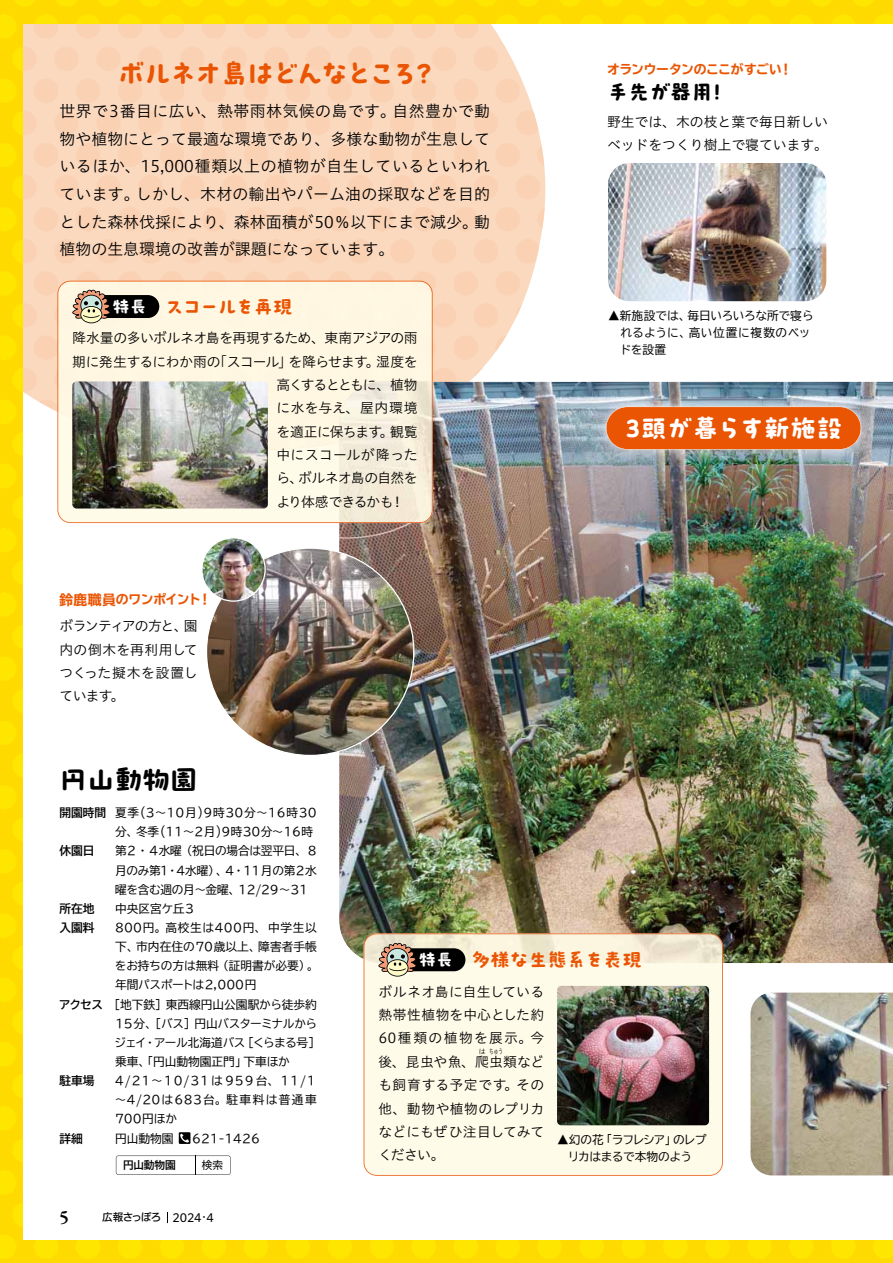
<style>
.page{position:relative;width:893px;height:1263px;background:#fff}
.page>*{position:absolute;margin:0;border:0;box-sizing:border-box;transform-origin:0 0}
.t1{font:27.6px "P Puhu March Min 2 DB 90 msp RKSJ H";letter-spacing:-.095em;color:#ea5504}
.t2{font:27.6px "P Puhu March Min 2 DB 90 msp RKSJ H";color:#000}
.t3{font:25.5px "P Puhu March Min 2 DB 90 msp RKSJ H";letter-spacing:-.015em;color:#fff}
.t4{font:21.3px "P Puhu March Min 2 DB 90 msp RKSJ H";letter-spacing:-.005em;color:#000}
.t5{font:19.2px "P Puhu March Min 2 DB 90 msp RKSJ H";color:#ea5504}
.t6{font:19.2px "P Puhu March Min 2 DB 90 msp RKSJ H";letter-spacing:-.065em;color:#ea5504}
.t7{font:600 19.2px "Garamond Premr Pro";color:#000}
.t8{font:16.95px "P Puhu March Min 2 DB 90 msp RKSJ H";color:#fff}
.t9{font:15.9px/27.6px "Hiragino UD Sans Std N W3 90 msp RKSJ H";color:#000;text-align:justify}
.t10{font:13.8px/23.4px "Hiragino UD Sans Std N W3 90 msp RKSJ H";letter-spacing:-.01em;color:#000;text-align:justify}
.t11{font:13.8px "Hiragino UD Sans Std N W3 90 msp RKSJ H";letter-spacing:-.035em;color:#000}
.t12{font:13.8px "Hiragino UD Sans Std N W3 90 msp RKSJ H";letter-spacing:-.09em;color:#000}
.t13{font:13.8px "Hiragino UD Sans Std N W3 90 msp RKSJ H";letter-spacing:-.05em;color:#000}
.t14{font:13.8px "Hiragino UD Sans Std N W3 90 msp RKSJ H";letter-spacing:.045em;color:#000}
.t15{font:13.8px "Hiragino UD Sans Std N W3 90 msp RKSJ H";letter-spacing:.03em;color:#000}
.t16{font:13.8px "Hiragino UD Sans Std N W3 90 msp RKSJ H";letter-spacing:-.065em;color:#000}
.t17{font:12.75px "TBUD Go Std Ex Bold 90 msp RKSJ H";letter-spacing:-.02em;color:#ea5504}
.t18{font:12.75px "TBUD Go Std Ex Bold 90 msp RKSJ H";letter-spacing:-.055em;color:#ea5504}
.t19{font:11.7px/19.2px "TBUD Go Std Regular 90 msp RKSJ H";color:#000;text-align:justify}
.t20{font:11.7px/19.2px "TBUD Go Std Regular 90 msp RKSJ H";letter-spacing:.08em;color:#000}
.t21{font:11.7px/19.2px "TBUD Go Std Regular 90 msp RKSJ H";letter-spacing:.03em;color:#000;text-align:right}
.t22{font:11.7px "TBUD Go Std Regular 90 msp RKSJ H";letter-spacing:-.04em;color:#000}
.t23{font:11.7px/17px "TBUD Go Std Regular 90 msp RKSJ H";letter-spacing:-.05em;color:#000}
.t24{font:11.7px "TBUD Go Std Regular 90 msp RKSJ H";letter-spacing:.055em;color:#000}
.t25{font:11.7px "TBUD Go Std Bold 90 msp RKSJ H";color:#000}
.t26{font:10.65px "Hiragino UD Sans F Std N W5 90 msp RKSJ H";letter-spacing:-.06em;color:#000}
.t27{font:10.65px "TBUD Go Std Bold 90 msp RKSJ H";letter-spacing:-.01em;color:#000}
.t28{font:10.65px "TBUD Go Std Regular 90 msp RKSJ H";color:#000}
.t29{font:6.9px "Hiragino UD Sans Std N W3 90 msp RKSJ H";color:#000;scale:.67 1}
.t30{font:6.9px "Hiragino UD Sans Std N W3 90 msp RKSJ H";color:#000}
.s1{font-size:13.8px}
.s2{font-family:"TBUD Go Std Bold 90 msp RKSJ H"}
.s3{font-family:"Clarimo UDPE";font-size:11.7px}
.s4{font-family:"Hiragino UD Sans F Std N W3 90 msp RKSJ H"}
</style>
<div class="page">
<img style="left:23px;top:23px;width:538px;height:389px">
<img style="left:0;top:23px;width:23px;height:1217px">
<img style="left:0;top:0;width:893px;height:23px">
<img style="left:0;top:1240px;width:893px;height:23px">
<svg style="left:179px;top:1132px;width:11px;height:12px"></svg>
<svg style="left:180px;top:1133px;width:9px;height:9px"></svg>
<img style="left:339px;top:382px;width:554px;height:581px">
<div style="left:57px;top:412px;width:282px;height:111px;background:#fffbe9"></div>
<div style="left:57px;top:281px;width:376px;height:131px;background:#fff7e2"></div>
<img style="left:339px;top:382px;width:94px;height:141px">
<div style="left:364px;top:963px;width:359px;height:213px;background:#fffbe9"></div>
<img style="left:364px;top:933px;width:359px;height:30px">
<img style="left:557px;top:986px;width:152px;height:139px;border-radius:4px">
<img style="left:608px;top:163px;width:218px;height:138px;border-radius:21px">
<img style="left:750px;top:992px;width:143px;height:183px">
<img style="left:72px;top:381px;width:196px;height:127px;border-radius:4px">
<img style="left:592px;top:393px;width:283px;height:70px">
<div style="left:606px;top:407px;width:255px;height:42px;background:#ea5504"></div>
<img style="left:202px;top:537px;width:212px;height:219px">
<svg style="left:116px;top:1155px;width:115px;height:20px"></svg>
<div style="left:400px;top:948px;width:65px;height:23px;background:#000;border-radius:11px"></div>
<svg style="left:377px;top:943px;width:41px;height:33px"></svg>
<div style="left:94px;top:295px;width:65px;height:23px;background:#000;border-radius:11px"></div>
<svg style="left:71px;top:290px;width:41px;height:33px"></svg>
<h1 class="t1" style="left:117px;top:63px;width:322px">ボルネオ島はどんなところ？</h1>
<h3 class="t9" style="left:60px;top:100px;width:432px">世界で3番目に広い、熱帯雨林気候の島です。自然豊かで動物や植物にとって最適な環境であり、多様な動物が生息しているほか、15,000種類以上の植物が自生しているといわれています。しかし、木材の輸出やパーム油の採取などを目的とした森林伐採により、森林面積が50％以下にまで減少。動植物の生息環境の改善が課題になっています。</h3>
<h3 class="t8" style="left:113px;top:300px;width:36px">特長</h3>
<h3 class="t6" style="left:165px;top:299px;width:128px">スコールを再現</h3>
<p class="t11" style="left:72px;top:333px;width:347px">降水量の多いボルネオ島を再現するため、東南アジアの雨</p>
<p class="t11" style="left:72px;top:356px;width:347px">期に発生するにわか雨の「スコール」を降らせます。湿度を</p>
<p class="t12" style="left:276px;top:379px;width:143px">高くするとともに、植物</p>
<p class="t14" style="left:276px;top:403px;width:143px">に水を与え、屋内環境</p>
<p class="t13" style="left:276px;top:426px;width:143px">を適正に保ちます。観覧</p>
<p class="t15" style="left:276px;top:450px;width:143px">中にスコールが降った</p>
<p class="t11" style="left:276px;top:473px;width:143px">ら、ボルネオ島の自然を</p>
<p class="t16" style="left:276px;top:496px;width:129px">より体感できるかも！</p>
<p class="t18" style="left:60px;top:594px;width:153px"><span class="s1">鈴鹿職員</span>のワンポイント！</p>
<p class="t10" style="left:60px;top:616px;width:140px">ボランティアの方と、園内の倒木を再利用してつくった擬木を設置しています。</p>
<h1 class="t2" style="left:60px;top:769px;width:140px">円山動物園</h1>
<p class="t17" style="left:607px;top:65px;width:187px">オランウータンのここがすごい！</p>
<h3 class="t4" style="left:607px;top:83px;width:122px">手先が器用！</h3>
<p class="t10" style="left:607px;top:112px;width:223px">野生では、木の枝と葉で毎日新しいベッドをつくり樹上で寝ています。</p>
<p class="t19" style="left:608px;top:309px;width:207px;line-height:17px;text-align:left">▲新施設では、毎日いろいろな所で寝ら　れるように、高い位置に複数のベッ　ドを設置</p>
<h2 class="t3" style="left:620px;top:419px;width:224px">３頭が暮らす新施設</h2>
<p class="t21" style="left:60px;top:805px;width:259px"><span class="s2">開園時間</span> 夏季(3～10月)9時30分～16時30分、冬季(11～2月)9時30分～16時</p>
<p class="t25" style="left:60px;top:847px;width:37px">休園日</p>
<p class="t19" style="left:115px;top:843px;width:203px">第2・4水曜（祝日の場合は翌平日、8月のみ第１・４水曜）、4・11月の第2水曜を含む週の月～金曜、12/29～31</p>
<p class="t25" style="left:60px;top:904px;width:37px">所在地</p>
<p class="t19" style="left:115px;top:900px;width:80px">中央区宮ケ丘3</p>
<p class="t25" style="left:60px;top:923px;width:37px">入園料</p>
<p class="t24" style="left:115px;top:923px;width:203px">800円。高校生は400円、中学生以</p>
<p class="t19" style="left:115px;top:939px;width:203px">下、市内在住の70歳以上、障害者手帳</p>
<p class="t19" style="left:115px;top:958px;width:205px">をお持ちの方は無料（証明書が必要）。</p>
<p class="t19" style="left:115px;top:977px;width:143px">年間パスポートは2,000円</p>
<p class="t19" style="left:59px;top:996px;width:259px"><span class="s2">アクセス</span> ［地下鉄］東西線円山公園駅から徒歩約</p>
<p class="t22" style="left:115px;top:1019px;width:204px">15分、［バス］円山バスターミナルから</p>
<p class="t22" style="left:114px;top:1038px;width:207px">ジェイ・アール北海道バス［くらまる号］</p>
<p class="t19" style="left:115px;top:1053px;width:176px">乗車、「円山動物園正門」下車ほか</p>
<p class="t25" style="left:60px;top:1076px;width:37px">駐車場</p>
<p class="t20" style="left:115px;top:1073px;width:215px">4/21～10/31は 959 台、11/1～4/20は683台。駐車料は普通車　<br>700円ほか</p>
<p class="t25" style="left:60px;top:1134px;width:25px">詳細</p>
<p class="t19" style="left:115px;top:1130px;width:60px">円山動物園</p>
<p class="t19" style="left:192px;top:1130px;width:69px">621-1426</p>
<p class="t27" style="left:123px;top:1161px;width:54px">円山動物園</p>
<p class="t28" style="left:202px;top:1161px;width:23px">検索</p>
<h3 class="t7" style="left:60px;top:1205px;width:11px">5</h3>
<p class="t26" style="left:102px;top:1213px;width:113px">広報さっぽろ <span class="s3">2024</span><span class="s4">・</span><span class="s3">4</span></p>
<h3 class="t8" style="left:419px;top:953px;width:36px">特長</h3>
<h3 class="t5" style="left:471px;top:953px;width:172px">多様な生態系を表現</h3>
<p class="t10" style="left:378px;top:981px;width:167px">ボルネオ島に自生している熱帯性植物を中心とした約60種類の植物を展示。今後、昆虫や魚、爬虫類など</p>
<p class="t30" style="left:479px;top:1048px;width:8px">は</p>
<p class="t29" style="left:489px;top:1048px;width:22px">ちゅう</p>
<p class="t10" style="left:378px;top:1075px;width:167px">も飼育する予定です。その他、動物や植物のレプリカなどにもぜひ注目してみてください。</p>
<p class="t23" style="left:557px;top:1132px;width:151px">▲幻の花「ラフレシア」のレプ　リカはまるで本物のよう</p>
</div>
